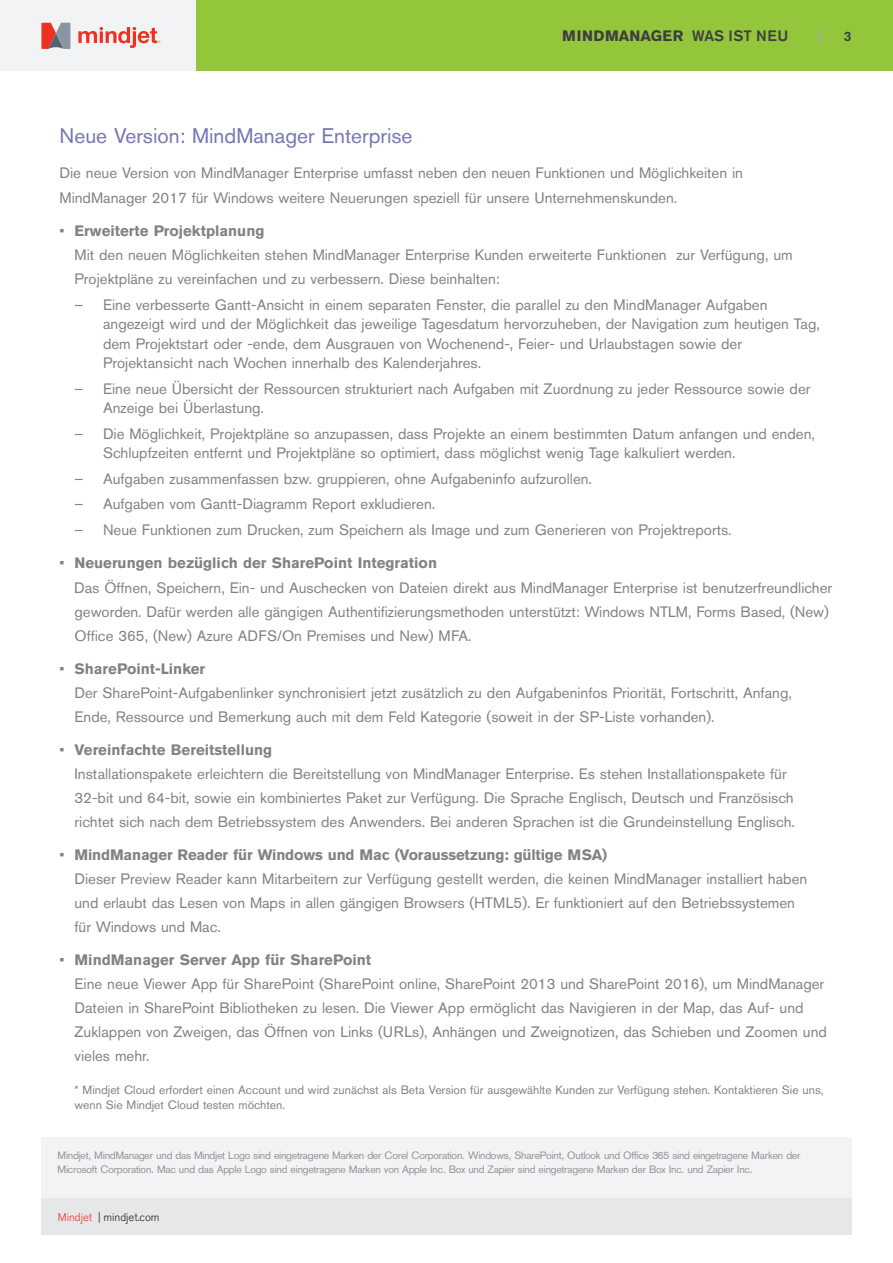
<style>
.page{position:relative;width:893px;height:1263px;background:#fff}
.page>*{position:absolute;margin:0;border:0;box-sizing:border-box;transform-origin:0 0}
.t1{font:21px "Akzidenz Grotesk BE";color:#7477b0}
.t2{font:15px/24px "Akzidenz Grotesk BE";color:#808285}
.t3{font:700 15px "Akzidenz Grotesk BE";letter-spacing:.04em;color:#3e3e3f}
.t4{font:500 15px "Akzidenz Grotesk BE";color:#a8a9ad}
.t5{font:500 13.5px "Akzidenz Grotesk BE";color:#3e3e3f}
.t6{font:12px/14.4px "Akzidenz Grotesk BE";color:#808285}
.t7{font:300 11.25px "Akzidenz Grotesk BE";color:#231f20}
.t8{font:10.5px/13.5px "Akzidenz Grotesk";letter-spacing:-.025em;color:#939598}
.s1{font-weight:500}
.s2{font-weight:700}
.s3{color:#ef3122}
</style>
<div class="page">
<div style="left:0;top:0;width:893px;height:70px;background:#94c63c"></div>
<div style="left:0;top:0;width:196px;height:70px;background:#f2f3f4"></div>
<svg style="left:41px;top:23px;width:29px;height:26px"></svg>
<svg style="left:78px;top:27px;width:82px;height:21px"></svg>
<div style="left:41px;top:1137px;width:810px;height:61px;background:#f2f3f4"></div>
<div style="left:41px;top:1198px;width:810px;height:37px;background:#e6e7e9"></div>
<p class="t3" style="left:562px;top:27px;width:228px">MINDMANAGER <span class="s1">WAS IST NEU</span></p>
<p class="t4" style="left:819px;top:27px;width:5px">|</p>
<p class="t5" style="left:844px;top:28px;width:9px">3</p>
<h1 class="t1" style="left:60px;top:124px;width:354px">Neue Version: MindManager Enterprise</h1>
<p class="t2" style="left:60px;top:160px;width:685px;line-height:25.5px">Die neue Version von MindManager Enterprise umfasst neben den neuen Funktionen und Möglichkeiten in<br>MindManager 2017 für Windows weitere Neuerungen speziell für unsere Unternehmenskunden.</p>
<p class="t2" style="left:75px;top:219px;width:720px;text-indent:-15px">• <span class="s2">Erweiterte Projektplanung<br></span>Mit den neuen Möglichkeiten stehen MindManager Enterprise Kunden erweiterte Funktionen zur Verfügung, um<br>Projektpläne zu vereinfachen und zu verbessern. Diese beinhalten:</p>
<p class="t2" style="left:103px;top:295px;width:718px;line-height:19.5px;text-indent:-28px">– Eine verbesserte Gantt-Ansicht in einem separaten Fenster, die parallel zu den MindManager Aufgaben angezeigt wird und der Möglichkeit das jeweilige Tagesdatum hervorzuheben, der Navigation zum heutigen Tag, dem Projektstart oder -ende, dem Ausgrauen von Wochenend-, Feier- und Urlaubstagen sowie der Projektansicht nach Wochen innerhalb des Kalenderjahres.</p>
<p class="t2" style="left:103px;top:379px;width:709px;line-height:19.5px;text-indent:-28px">– Eine neue Übersicht der Ressourcen strukturiert nach Aufgaben mit Zuordnung zu jeder Ressource sowie der<br>Anzeige bei Überlastung.</p>
<p class="t2" style="left:103px;top:424px;width:713px;line-height:19.5px;text-indent:-28px">– Die Möglichkeit, Projektpläne so anzupassen, dass Projekte an einem bestimmten Datum anfangen und enden,<br>Schlupfzeiten entfernt und Projektpläne so optimiert, dass möglichst wenig Tage kalkuliert werden.</p>
<p class="t2" style="left:75px;top:466px;width:519px">– Aufgaben zusammenfassen bzw. gruppieren, ohne Aufgabeninfo aufzurollen.</p>
<p class="t2" style="left:75px;top:492px;width:362px">– Aufgaben vom Gantt-Diagramm Report exkludieren.</p>
<p class="t2" style="left:75px;top:517px;width:659px">– Neue Funktionen zum Drucken, zum Speichern als Image und zum Generieren von Projektreports.</p>
<p class="t2" style="left:74px;top:550px;width:760px;line-height:25.5px;text-indent:-15px">• <span class="s2">Neuerungen bezüglich der SharePoint Integration<br></span>Das Öffnen, Speichern, Ein- und Auschecken von Dateien direkt aus MindManager Enterprise ist benutzerfreundlicher</p>
<p class="t2" style="left:75px;top:600px;width:756px">geworden. Dafür werden alle gängigen Authentifizierungsmethoden unterstützt: Windows NTLM, Forms Based, (New)<br>Office 365, (New) Azure ADFS/On Premises und New) MFA.</p>
<p class="t2" style="left:75px;top:657px;width:719px;text-indent:-15px">• <span class="s2">SharePoint-Linker<br></span>Der SharePoint-Aufgabenlinker synchronisiert jetzt zusätzlich zu den Aufgabeninfos Priorität, Fortschritt, Anfang,<br>Ende, Ressource und Bemerkung auch mit dem Feld Kategorie (soweit in der SP-Liste vorhanden).</p>
<p class="t2" style="left:75px;top:738px;width:722px;text-indent:-15px">• <span class="s2">Vereinfachte Bereitstellung<br></span>Installationspakete erleichtern die Bereitstellung von MindManager Enterprise. Es stehen Installationspakete für 32-bit und 64-bit, sowie ein kombiniertes Paket zur Verfügung. Die Sprache Englisch, Deutsch und Französisch richtet sich nach dem Betriebssystem des Anwenders. Bei anderen Sprachen ist die Grundeinstellung Englisch.</p>
<p class="t2" style="left:75px;top:843px;width:734px;text-indent:-15px">• <span class="s2">MindManager Reader für Windows und Mac (Voraussetzung: gültige MSA)<br></span>Dieser Preview Reader kann Mitarbeitern zur Verfügung gestellt werden, die keinen MindManager installiert haben und erlaubt das Lesen von Maps in allen gängigen Browsers (HTML5). Er funktioniert auf den Betriebssystemen für Windows und Mac.</p>
<p class="t2" style="left:75px;top:948px;width:754px;text-indent:-15px">• <span class="s2">MindManager Server App für SharePoint<br></span>Eine neue Viewer App für SharePoint (SharePoint online, SharePoint 2013 und SharePoint 2016), um MindManager Dateien in SharePoint Bibliotheken zu lesen. Die Viewer App ermöglicht das Navigieren in der Map, das Auf- und Zuklappen von Zweigen, das Öffnen von Links (URLs), Anhängen und Zweignotizen, das Schieben und Zoomen und vieles mehr.</p>
<p class="t6" style="left:75px;top:1083px;width:751px">* Mindjet Cloud erfordert einen Account und wird zunächst als Beta Version für ausgewählte Kunden zur Verfügung stehen. Kontaktieren Sie uns, wenn Sie Mindjet Cloud testen möchten.</p>
<p class="t8" style="left:58px;top:1149px;width:745px">Mindjet, MindManager und das Mindjet Logo sind eingetragene Marken der Corel Corporation. Windows, SharePoint, Outlook und Office 365 sind eingetragene Marken der<br>Microsoft Corporation. Mac und das Apple Logo sind eingetragene Marken von Apple Inc. Box und Zapier sind eingetragene Marken der Box Inc. und Zapier Inc.</p>
<p class="t7" style="left:58px;top:1210px;width:103px"><span class="s3">Mindjet</span> | mindjet.com</p>
</div>
